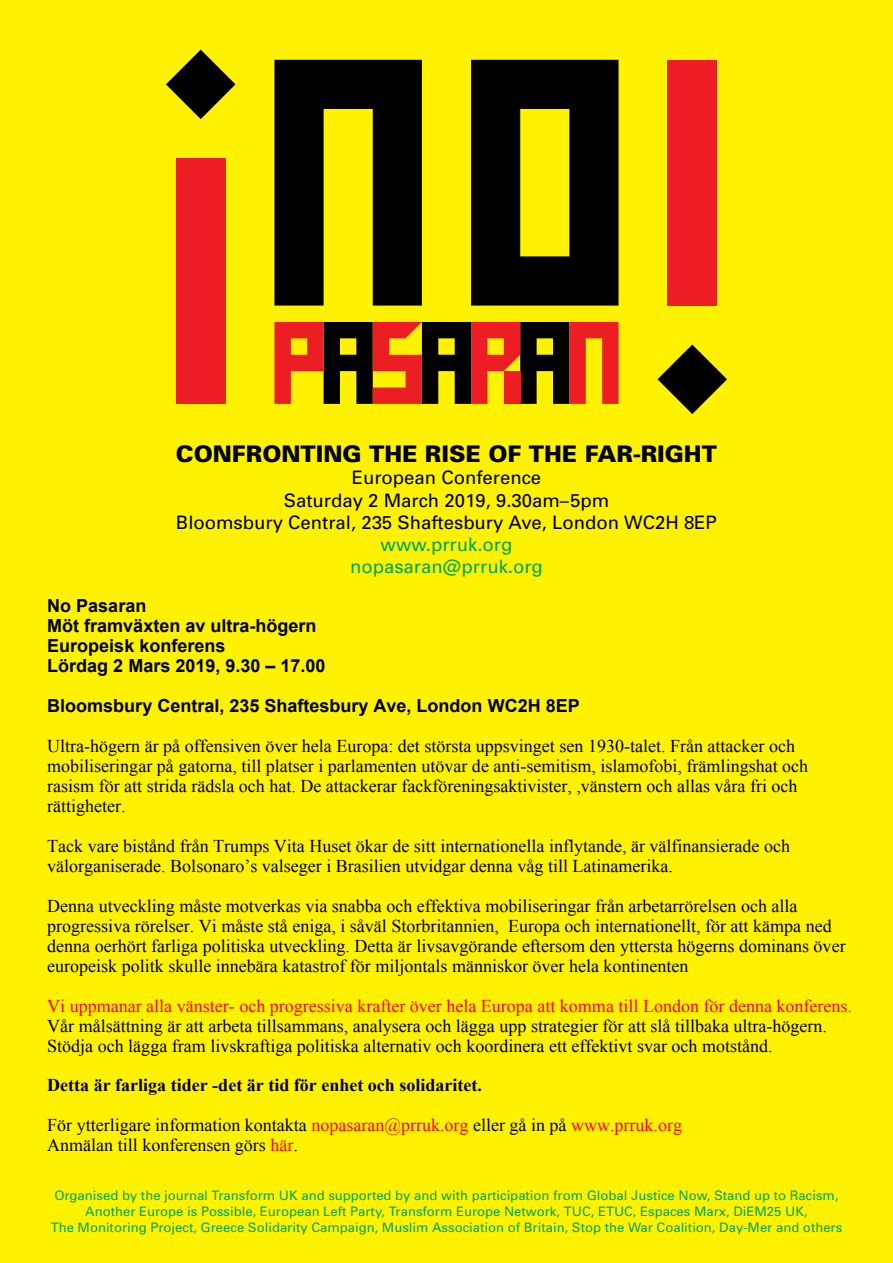
<style>
.page{position:relative;width:893px;height:1263px;background:#fff200}
.page>*{position:absolute;margin:0;border:0;box-sizing:border-box;transform-origin:0 0}
.t1{font:900 22.95px "Univers";color:#000}
.t2{font:18.6px/22.2px "Univers";color:#000;text-align:center}
.t3{font:18.6px/22.2px "Univers";color:#00a651;text-align:center}
.t4{font:18px/20px "Times New Roman";color:#000}
.t5{font:700 18px/20.1px "Arial";color:#000}
.t6{font:18px "Times New Roman";color:#f00}
.t7{font:700 18px "Times New Roman";color:#000}
.t8{font:13.05px/15.8px "Univers";color:#00a651;text-align:center}
.s1{color:#f00}
</style>
<div class="page">
<svg style="left:274px;top:60px;width:148px;height:246px"></svg>
<svg style="left:471px;top:60px;width:147px;height:246px"></svg>
<svg style="left:166px;top:50px;width:69px;height:69px"></svg>
<svg style="left:657px;top:345px;width:70px;height:69px"></svg>
<div style="left:176px;top:158px;width:49px;height:246px;background:#ed1d24"></div>
<div style="left:668px;top:60px;width:49px;height:246px;background:#ed1d24"></div>
<svg style="left:274px;top:322px;width:344px;height:82px"></svg>
<p class="t1" style="left:176px;top:440px;width:543px">CONFRONTING THE RISE OF THE FAR-RIGHT</p>
<p class="t2" style="left:176px;top:466px;width:542px">European Conference<br>Saturday 2 March 2019, 9.30am–5pm<br>Bloomsbury Central, 235 Shaftesbury Ave, London WC2H 8EP</p>
<p class="t3" style="left:350px;top:533px;width:194px">www.prruk.org nopasaran@prruk.org</p>
<p class="t5" style="left:47px;top:596px;width:280px">No Pasaran<br>Möt framväxten av ultra-högern<br>Europeisk konferens<br>Lördag 2 Mars 2019, 9.30 – 17.00</p>
<p class="t5" style="left:47px;top:696px;width:534px">Bloomsbury Central, 235 Shaftesbury Ave, London WC2H 8EP</p>
<p class="t4" style="left:47px;top:736px;width:762px">Ultra-högern är på offensiven över hela Europa: det största uppsvinget sen 1930-talet. Från attacker och mobiliseringar på gatorna, till platser i parlamenten utövar de anti-semitism, islamofobi, främlingshat och rasism för att strida rädsla och hat. De attackerar fackföreningsaktivister, ,vänstern och allas våra fri och rättigheter.</p>
<p class="t4" style="left:47px;top:836px;width:744px">Tack vare bistånd från Trumps Vita Huset ökar de sitt internationella inflytande, är välfinansierade och välorganiserade. Bolsonaro’s valseger i Brasilien utvidgar denna våg till Latinamerika.</p>
<p class="t4" style="left:47px;top:896px;width:800px">Denna utveckling måste motverkas via snabba och effektiva mobiliseringar från arbetarrörelsen och alla progressiva rörelser. Vi måste stå eniga, i såväl Storbritannien, Europa och internationellt, för att kämpa ned denna oerhört farliga politiska utveckling. Detta är livsavgörande eftersom den yttersta högerns dominans över europeisk politk skulle innebära katastrof för miljontals människor över hela kontinenten</p>
<p class="t6" style="left:47px;top:996px;width:806px">Vi uppmanar alla vänster- och progressiva krafter över hela Europa att komma till London för denna konferens.</p>
<p class="t4" style="left:47px;top:1015px;width:781px">Vår målsättning är att arbeta tillsammans, analysera och lägga upp strategier för att slå tillbaka ultra-högern.<br>Stödja och lägga fram livskraftiga politiska alternativ och koordinera ett effektivt svar och motstånd.</p>
<p class="t7" style="left:47px;top:1075px;width:436px">Detta är farliga tider -det är tid för enhet och solidaritet.</p>
<p class="t4" style="left:47px;top:1115px;width:636px">För ytterligare information kontakta <span class="s1">nopasaran@prruk.org</span> eller gå in på <span class="s1">www.prruk.org<br></span>Anmälan till konferensen görs <span class="s1">här</span>.</p>
<p class="t8" style="left:51px;top:1187px;width:793px">Organised by the journal Transform UK and supported by and with participation from Global Justice Now, Stand up to Racism,<br>Another Europe is Possible, European Left Party, Transform Europe Network, TUC, ETUC, Espaces Marx, DiEM25 UK,<br>The Monitoring Project, Greece Solidarity Campaign, Muslim Association of Britain, Stop the War Coalition, Day-Mer and others</p>
</div>
